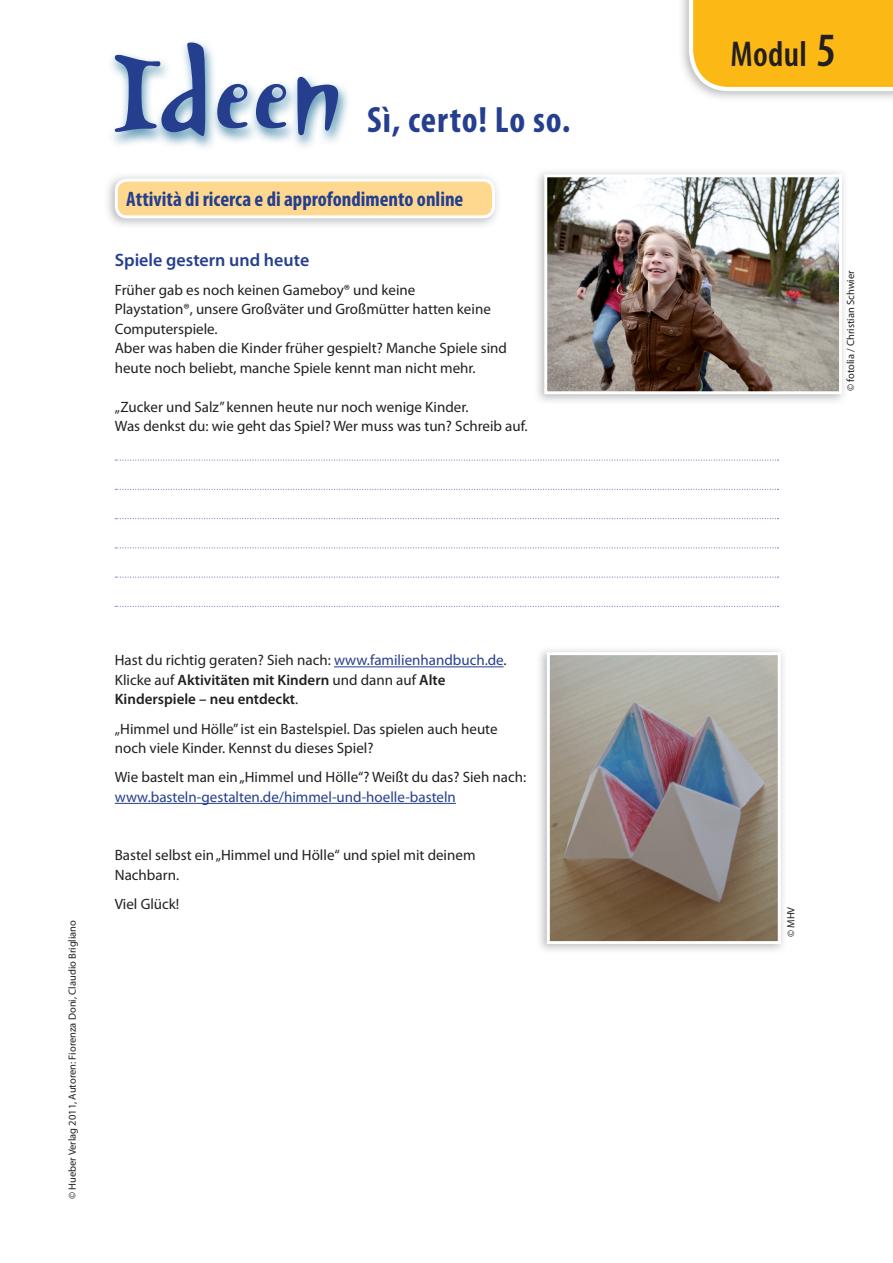
<style>
.page{position:relative;width:893px;height:1263px;background:#fff}
.page>*{position:absolute;margin:0;border:0;box-sizing:border-box;transform-origin:0 0}
.t1{font:600 condensed 48px "Myriad Pro";color:#231f20}
.t2{font:700 condensed 36.75px "Myriad Pro";letter-spacing:.025em;color:#253f8e}
.t3{font:600 condensed 36px "Myriad Pro";letter-spacing:.01em;color:#231f20}
.t4{font:700 condensed 21px "Myriad Pro";color:#253f8e}
.t5{font:600 18px "Myriad Pro";color:#253f8e}
.t6{font:15px/19.5px "Myriad Pro";color:#231f20}
.t7{font:15px "Myriad Pro";color:#253f8e}
.t8{font:10.5px "Myriad Pro";color:#231f20}
.s1{color:#253f8e}
.s2{font-weight:600}
</style>
<div class="page">
<img style="left:111px;top:41px;width:237px;height:107px">
<svg style="left:115px;top:43px;width:223px;height:94px"></svg>
<svg style="left:687px;top:0;width:206px;height:93px;background:#fabd2b"></svg>
<svg style="left:115px;top:459px;width:664px;height:2px"></svg>
<svg style="left:115px;top:489px;width:664px;height:1px"></svg>
<svg style="left:115px;top:518px;width:664px;height:1px"></svg>
<svg style="left:115px;top:547px;width:664px;height:1px"></svg>
<svg style="left:115px;top:576px;width:664px;height:2px"></svg>
<svg style="left:115px;top:606px;width:664px;height:1px"></svg>
<hr style="left:334px;top:666px;width:170px;height:1px;background:#253f8e">
<hr style="left:115px;top:803px;width:341px;height:1px;background:#253f8e">
<div style="left:116px;top:180px;width:377px;height:37px;background:#fed88f;border-radius:11px"></div>
<div style="left:115px;top:179px;width:380px;height:39px;border:3px solid #fff;border-radius:11px"></div>
<img style="left:548px;top:178px;width:290px;height:212px">
<div style="left:544px;top:174px;width:298px;height:220px;border:3px solid #fff"></div>
<img style="left:551px;top:656px;width:226px;height:284px">
<div style="left:547px;top:652px;width:234px;height:292px;border:3px solid #fff"></div>
<h2 class="t2" style="left:367px;top:99px;width:205px">Sì, certo! Lo so.</h2>
<h3 class="t4" style="left:126px;top:188px;width:339px">Attività di ricerca e di approfondimento online</h3>
<p class="t5" style="left:115px;top:250px;width:196px">Spiele gestern und heute</p>
<p class="t6" style="left:115px;top:280px;width:394px">Früher gab es noch keinen Gameboy® und keine<br>Playstation®, unsere Großväter und Großmütter hatten keine Computerspiele.<br>Aber was haben die Kinder früher gespielt? Manche Spiele sind heute noch beliebt, manche Spiele kennt man nicht mehr.</p>
<p class="t6" style="left:115px;top:397px;width:414px">„Zucker und Salz” kennen heute nur noch wenige Kinder.<br>Was denkst du: wie geht das Spiel? Wer muss was tun? Schreib auf.</p>
<p class="t8" style="left:67px;top:1199px;width:281px;rotate:-90deg">© Hueber Verlag 2011, Autoren: Fiorenza Doni, Claudio Brigliano</p>
<p class="t6" style="left:115px;top:651px;width:393px">Hast du richtig geraten? Sieh nach: <span class="s1">www.familienhandbuch.de</span>.<br>Klicke auf <span class="s2">Aktivitäten mit Kindern</span> und dann auf <span class="s2">Alte<br>Kinderspiele – neu entdeckt</span>.</p>
<p class="t6" style="left:115px;top:719px;width:384px">„Himmel und Hölle” ist ein Bastelspiel. Das spielen auch heute noch viele Kinder. Kennst du dieses Spiel?</p>
<p class="t6" style="left:115px;top:768px;width:413px">Wie bastelt man ein „Himmel und Hölle“? Weißt du das? Sieh nach:</p>
<p class="t7" style="left:115px;top:789px;width:343px">www.basteln-gestalten.de/himmel-und-hoelle-basteln</p>
<p class="t6" style="left:115px;top:846px;width:362px">Bastel selbst ein „Himmel und Hölle“ und spiel mit deinem<br>Nachbarn.</p>
<p class="t6" style="left:115px;top:895px;width:66px">Viel Glück!</p>
<h3 class="t3" style="left:730px;top:34px;width:78px">Modul</h3>
<h1 class="t1" style="left:817px;top:24px;width:21px">5</h1>
<p class="t8" style="left:845px;top:391px;width:122px;rotate:-90deg">© fotolia / Christian Schwier</p>
<p class="t8" style="left:785px;top:937px;width:32px;rotate:-90deg">© MHV</p>
</div>
